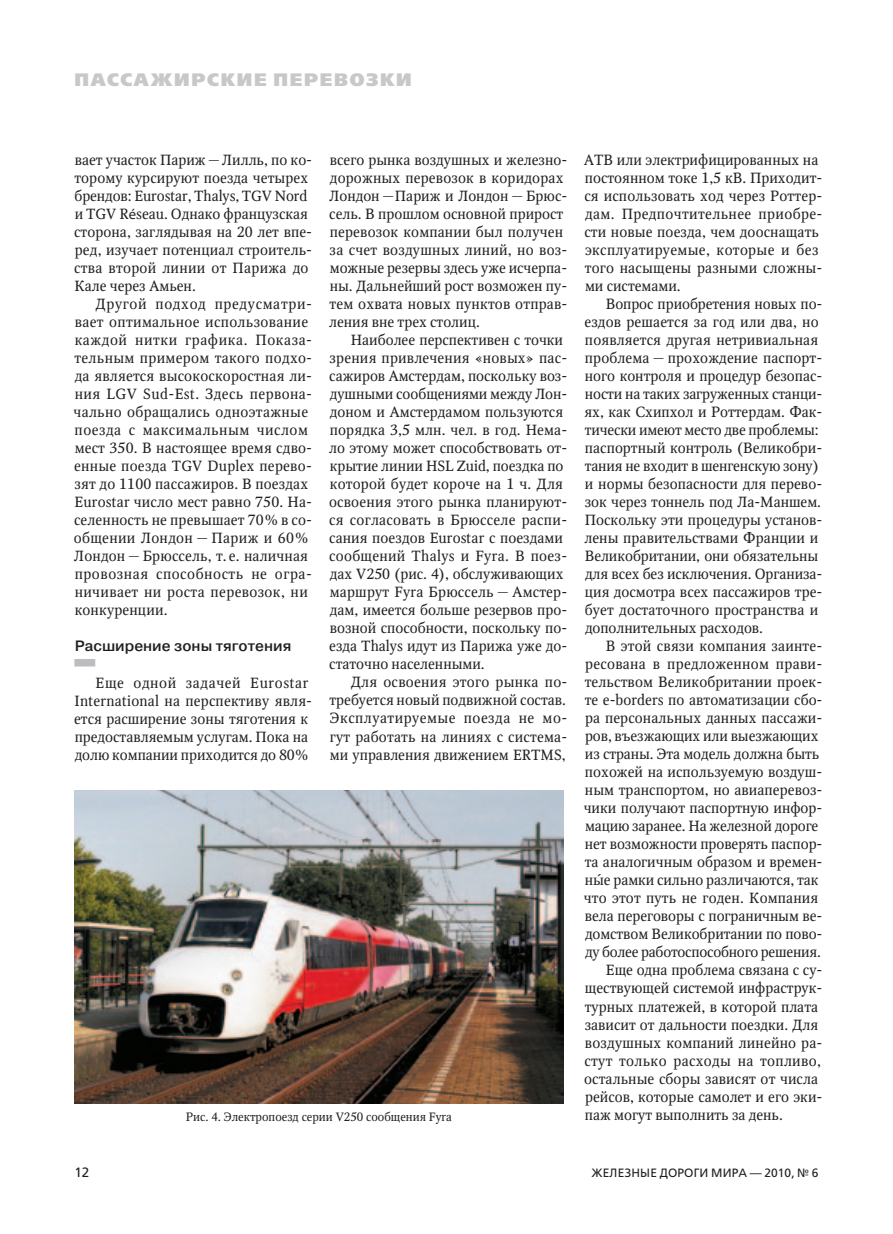
<style>
.page{position:relative;width:893px;height:1234px;background:#fff}
.page>*{position:absolute;margin:0;border:0;box-sizing:border-box;transform-origin:0 0}
.t1{font:800 18px "Free Set";letter-spacing:.09em;color:#c7c8ca}
.t2{font:500 15px "Pragmatica";color:#231f20}
.t3{font:14.7px/18px "Octava";letter-spacing:.005em;color:#231f20}
.t4{font:13.5px "Free Set";color:#231f20}
.t5{font:12px "Octava";color:#231f20}
.t6{font:12px "Free Set";letter-spacing:.01em;color:#231f20}
.s1{font-family:"Myriad Pro"}
</style>
<div class="page">
<div style="left:74px;top:658px;width:21px;height:8px;background:#bcbdc0"></div>
<img style="left:74px;top:790px;width:489px;height:313px">
<p class="t1" style="left:74px;top:68px;width:339px">Пассажирские п еревозки</p>
<p class="t3" style="left:74px;top:151px;width:240px">вает участок Париж—Лилль, по ко&shy;торому курсируют поезда четырех брендов: Eurostar, Thalys, TGV Nord и TGV R<span class="s1">é</span>seau. Однако французская сторона, заглядывая на 20 лет впе&shy;ред, изучает потенциал строитель&shy;ства второй линии от Парижа до<br>Кале через Амьен.</p>
<p class="t3" style="left:74px;top:295px;width:240px;text-indent:22px">Другой подход предусматри&shy;вает оптимальное использование каждой нитки графика. Показа&shy;тельным примером такого подхо&shy;да является высокоскоростная ли&shy;ния LGV Sud-Est. Здесь первона&shy;чально обращались одноэтажные поезда с максимальным числом мест 350. В настоящее время сдво&shy;енные поезда TGV Duplex перево&shy;зят до 1100 пассажиров. В поездах<br>Eurostar число мест равно 750. На&shy;селенность не превышает 70% в со&shy;общении Лондон — Париж и 60%<br>Лондон — Брюссель, т. е. наличная провозная способность не огра&shy;ничивает ни роста перевозок, ни конкуренции.</p>
<p class="t2" style="left:75px;top:636px;width:218px">Расширение зоны тяготения</p>
<p class="t3" style="left:74px;top:673px;width:240px;text-indent:21px">Еще одной задачей Eurostar<br>International на перспективу явля&shy;ется расширение зоны тяготения к предоставляемым услугам. Пока на долю компании приходится до 80%</p>
<p class="t3" style="left:329px;top:151px;width:240px">всего рынка воздушных и железно&shy;дорожных перевозок в коридорах<br>Лондон —Париж и Лондон — Брюс&shy;сель. В прошлом основной прирост перевозок компании был получен за счет воздушных линий, но воз&shy;можные резервы здесь уже исчерпа&shy;ны. Дальнейший рост возможен пу&shy;тем охвата новых пунктов отправ&shy;ления вне трех столиц.</p>
<p class="t3" style="left:329px;top:331px;width:240px;text-indent:22px">Наиболее перспективен с точки зрения привлечения «новых» пас&shy;сажиров Амстердам, поскольку воз&shy;душными сообщениями между Лон&shy;доном и Амстердамом пользуются порядка 3,5 млн. чел. в год. Нема&shy;ло этому может способствовать от&shy;крытие линии HSL Zuid, поездка по которой будет короче на 1 ч. Для освоения этого рынка планируют&shy;ся согласовать в Брюсселе распи&shy;сания поездов Eurostar с поездами сообщений Thalys и Fyra. В поез&shy;дах V250 (рис. 4), обслуживающих маршрут Fyra Брюссель — Амстер&shy;дам, имеется больше резервов про&shy;возной способности, поскольку по&shy;езда Thalys идут из Парижа уже до&shy;статочно населенными.</p>
<p class="t3" style="left:330px;top:673px;width:239px;text-align:justify;text-indent:21px">Для освоения этого рынка по&shy;требуется новый подвижной состав.<br>Эксплуатируемые поезда не мо&shy;гут работать на линиях с система&shy;ми управления движением ERTMS,</p>
<p class="t3" style="left:584px;top:151px;width:240px">ATB или электрифицированных на постоянном токе 1,5 кВ. Приходит&shy;ся использовать ход через Роттер&shy;дам. Предпочтительнее приобре&shy;сти новые поезда, чем дооснащать эксплуатируемые, которые и без того насыщены разными сложны&shy;ми системами.</p>
<p class="t3" style="left:584px;top:295px;width:240px;text-indent:22px">Вопрос приобретения новых по&shy;ездов решается за год или два, но появляется другая нетривиальная проблема — прохождение паспорт&shy;ного контроля и процедур безопас&shy;ности на таких загруженных станци&shy;ях, как Схипхол и Роттердам. Фак&shy;тически имеют место две проблемы: паспортный контроль (Великобри&shy;тания не входит в шенгенскую зону) и нормы безопасности для перево&shy;зок через тоннель под Ла-Маншем.<br>Поскольку эти процедуры установ&shy;лены правительствами Франции и Великобритании, они обязательны для всех без исключения. Организа&shy;ция досмотра всех пассажиров тре&shy;бует достаточного пространства и дополнительных расходов.</p>
<p class="t3" style="left:584px;top:637px;width:240px;text-align:right">В этой связи компания заинте&shy;ресована в предложенном прави&shy;тельством Великобритании проек&shy;те e-borders по автоматизации сбо&shy;ра персональных данных пассажи&shy;ров, въезжающих или выезжающих из страны. Эта модель должна быть похожей на используемую воздуш&shy;ным транспортом, но авиаперевоз&shy;чики получают паспортную инфор&shy;мацию заранее. На железной дороге нет возможности проверять паспор&shy;та аналогичным образом и времен&shy;ны́е рамки сильно различаются, так что этот путь не годен. Компания вела переговоры с пограничным ве&shy;домством Великобритании по пово&shy;ду более работоспособного решения.<br>Еще одна проблема связана с су&shy;ществующей системой инфраструк&shy;турных платежей, в которой плата зависит от дальности поездки. Для воздушных компаний линейно ра&shy;стут только расходы на топливо, остальные сборы зависят от числа рейсов, которые самолет и его эки-</p>
<p class="t5" style="left:186px;top:1108px;width:268px">Рис. 4. Электропоезд серии V250 сообщения Fyra</p>
<p class="t3" style="left:585px;top:1105px;width:200px">паж могут выполнить за день.</p>
<p class="t4" style="left:74px;top:1163px;width:17px">12</p>
<p class="t6" style="left:591px;top:1165px;width:229px">Железные дороги мира — 2010, № 6</p>
</div>
